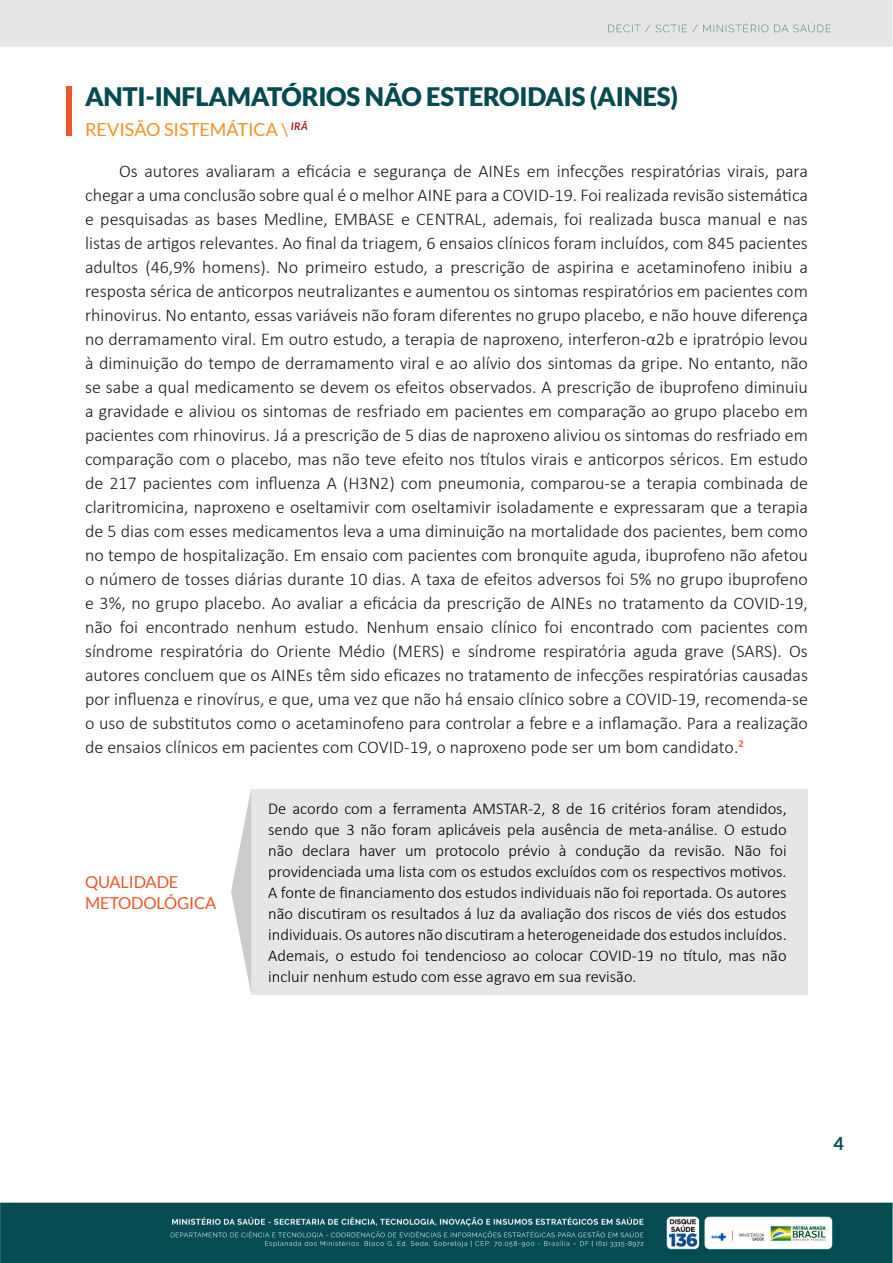
<style>
.page{position:relative;width:893px;height:1263px;background:#fff}
.page>*{position:absolute;margin:0;border:0;box-sizing:border-box;transform-origin:0 0}
.t1{font:900 25.5px "Lato";letter-spacing:-.01em;color:#034b51}
.t2{font:300 18px/24px "Calibri";color:#1a1a1a;text-align:justify}
.t3{font:18px "Lato";color:#f29224}
.t4{font:700 18px "Lato";color:#034b51}
.t5{font:300 16.5px/21px "Calibri";color:#000;text-align:justify}
.t6{font:16.5px/21px "Lato";letter-spacing:-.01em;color:#f0542b}
</style>
<div class="page">
<img style="left:0;top:0;width:893px;height:1263px">
<div style="left:85px;top:788px;width:146px;height:206px;background:#fff"></div>
<div style="left:251px;top:788px;width:557px;height:206px;background:#e6e6e6"></div>
<svg style="left:231px;top:788px;width:20px;height:206px"></svg>
<div style="left:66px;top:86px;width:6px;height:50px;background:#f0542b"></div>
<h1 class="t1" style="left:85px;top:81px;width:595px">ANTI-INFLAMATÓRIOS NÃO ESTEROIDAIS (AINES)</h1>
<p class="t3" style="left:85px;top:119px;width:224px">REVISÃO SISTEMÁTICA \ <sup>IRÃ</sup></p>
<p class="t2" style="left:85px;top:159px;width:724px;text-indent:34px">Os autores avaliaram a eficácia e segurança de AINEs em infecções respiratórias virais, para chegar a uma conclusão sobre qual é o melhor AINE para a COVID-19. Foi realizada revisão sistemática e pesquisadas as bases Medline, EMBASE e CENTRAL, ademais, foi realizada busca manual e nas listas de artigos relevantes. Ao final da triagem, 6 ensaios clínicos foram incluídos, com 845 pacientes adultos (46,9% homens). No primeiro estudo, a prescrição de aspirina e acetaminofeno inibiu a resposta sérica de anticorpos neutralizantes e aumentou os sintomas respiratórios em pacientes com rhinovirus. No entanto, essas variáveis não foram diferentes no grupo placebo, e não houve diferença no derramamento viral. Em outro estudo, a terapia de naproxeno, interferon-α2b e ipratrópio levou à diminuição do tempo de derramamento viral e ao alívio dos sintomas da gripe. No entanto, não se sabe a qual medicamento se devem os efeitos observados. A prescrição de ibuprofeno diminuiu a gravidade e aliviou os sintomas de resfriado em pacientes em comparação ao grupo placebo em pacientes com rhinovirus. Já a prescrição de 5 dias de naproxeno aliviou os sintomas do resfriado em comparação com o placebo, mas não teve efeito nos títulos virais e anticorpos séricos. Em estudo de 217 pacientes com influenza A (H3N2) com pneumonia, comparou-se a terapia combinada de claritromicina, naproxeno e oseltamivir com oseltamivir isoladamente e expressaram que a terapia de 5 dias com esses medicamentos leva a uma diminuição na mortalidade dos pacientes, bem como no tempo de hospitalização. Em ensaio com pacientes com bronquite aguda, ibuprofeno não afetou o número de tosses diárias durante 10 dias. A taxa de efeitos adversos foi 5% no grupo ibuprofeno e 3%, no grupo placebo. Ao avaliar a eficácia da prescrição de AINEs no tratamento da COVID-19, não foi encontrado nenhum estudo. Nenhum ensaio clínico foi encontrado com pacientes com síndrome respiratória do Oriente Médio (MERS) e síndrome respiratória aguda grave (SARS). Os autores concluem que os AINEs têm sido eficazes no tratamento de infecções respiratórias causadas por influenza e rinovírus, e que, uma vez que não há ensaio clínico sobre a COVID-19, recomenda-se o uso de substitutos como o acetaminofeno para controlar a febre e a inflamação. Para a realização de ensaios clínicos em pacientes com COVID-19, o naproxeno pode ser um bom candidato.<sup>2</sup></p>
<p class="t6" style="left:85px;top:871px;width:133px">QUALIDADE<br>METODOLÓGICA</p>
<p class="t5" style="left:268px;top:797px;width:520px">De acordo com a ferramenta AMSTAR-2, 8 de 16 critérios foram atendidos, sendo que 3 não foram aplicáveis pela ausência de meta-análise. O estudo não declara haver um protocolo prévio à condução da revisão. Não foi providenciada uma lista com os estudos excluídos com os respectivos motivos.<br>A fonte de financiamento dos estudos individuais não foi reportada. Os autores não discutiram os resultados á luz da avaliação dos riscos de viés dos estudos individuais. Os autores não discutiram a heterogeneidade dos estudos incluídos.<br>Ademais, o estudo foi tendencioso ao colocar COVID-19 no título, mas não incluir nenhum estudo com esse agravo em sua revisão.</p>
<p class="t4" style="left:833px;top:1133px;width:12px">4</p>
</div>
